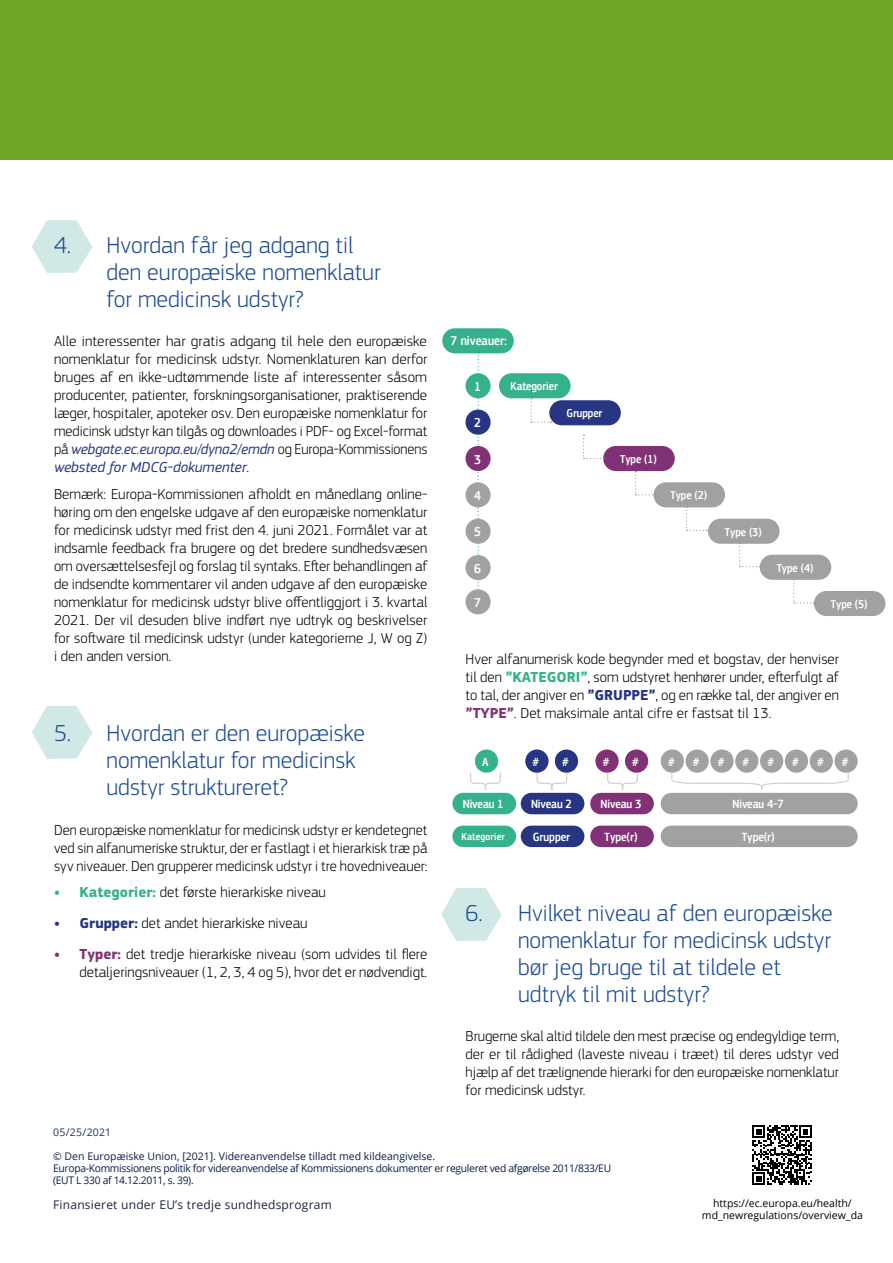
<style>
.page{position:relative;width:893px;height:1263px;background:#fff}
.page>*{position:absolute;margin:0;border:0;box-sizing:border-box;transform-origin:0 0}
.t1{font:300 24px/27px "EC Square Sans Pro";color:#1d4b94}
.t2{font:300 15px/18px "EC Square Sans Pro";color:#000;text-align:justify}
.t3{font:500 13.5px "EC Square Sans Cond Pro";color:#fff}
.t4{font:500 12.45px "EC Square Sans Cond Pro";letter-spacing:-.01em;color:#fff}
.t5{font:500 12px "EC Square Sans Cond Pro";color:#fff}
.t6{font:12px "Open Sans";letter-spacing:.02em;color:#1c2543}
.t7{font:10.5px/12px "Open Sans";letter-spacing:-.03em;color:#051f47}
.t8{font:10.5px/12px "Open Sans";color:#000;text-align:center}
.t9{font:10.5px "Open Sans";letter-spacing:.015em;color:#1e355a}
.t10{font:500 10.5px "EC Square Sans Cond Pro";letter-spacing:.02em;color:#fff}
.s1{font-weight:400;font-style:italic;color:#283583}
.s2{font-weight:700;color:#36b18e}
.s3{font-weight:700;color:#283583}
.s4{font-weight:700;color:#813277}
</style>
<div class="page">
<svg style="left:441px;top:888px;width:61px;height:53px"></svg>
<svg style="left:32px;top:220px;width:60px;height:53px"></svg>
<svg style="left:32px;top:706px;width:60px;height:53px"></svg>
<div style="left:0;top:0;width:893px;height:159px;background:#70a528"></div>
<div style="left:442px;top:328px;width:72px;height:25px;background:#36b18e;border-radius:13px"></div>
<svg style="left:478px;top:352px;width:1px;height:237px"></svg>
<div style="left:465px;top:373px;width:26px;height:25px;background:#36b18e;border-radius:50%"></div>
<div style="left:465px;top:482px;width:26px;height:25px;background:#a1a1a1;border-radius:50%"></div>
<div style="left:465px;top:410px;width:26px;height:25px;background:#283583;border-radius:50%"></div>
<div style="left:465px;top:519px;width:26px;height:25px;background:#a1a1a1;border-radius:50%"></div>
<div style="left:465px;top:446px;width:26px;height:25px;background:#813277;border-radius:50%"></div>
<div style="left:465px;top:555px;width:26px;height:25px;background:#a1a1a1;border-radius:50%"></div>
<div style="left:499px;top:373px;width:72px;height:25px;background:#36b18e;border-radius:13px"></div>
<div style="left:653px;top:482px;width:72px;height:25px;background:#a1a1a1;border-radius:13px"></div>
<div style="left:708px;top:519px;width:71px;height:25px;background:#a1a1a1;border-radius:13px"></div>
<div style="left:603px;top:446px;width:72px;height:25px;background:#813277;border-radius:13px"></div>
<div style="left:760px;top:555px;width:71px;height:25px;background:#a1a1a1;border-radius:13px"></div>
<svg style="left:531px;top:398px;width:21px;height:25px"></svg>
<svg style="left:583px;top:435px;width:21px;height:24px"></svg>
<svg style="left:635px;top:471px;width:21px;height:24px"></svg>
<svg style="left:686px;top:507px;width:21px;height:24px"></svg>
<svg style="left:739px;top:543px;width:21px;height:24px"></svg>
<div style="left:465px;top:589px;width:26px;height:25px;background:#a1a1a1;border-radius:50%"></div>
<div style="left:814px;top:591px;width:71px;height:25px;background:#a1a1a1;border-radius:13px"></div>
<svg style="left:793px;top:579px;width:21px;height:24px"></svg>
<div style="left:452px;top:793px;width:64px;height:21px;background:#36b18e;border-radius:11px"></div>
<div style="left:452px;top:826px;width:64px;height:21px;background:#36b18e;border-radius:11px"></div>
<div style="left:521px;top:793px;width:63px;height:21px;background:#283583;border-radius:11px"></div>
<div style="left:521px;top:826px;width:63px;height:21px;background:#283583;border-radius:11px"></div>
<div style="left:590px;top:793px;width:64px;height:21px;background:#813277;border-radius:11px"></div>
<div style="left:590px;top:826px;width:64px;height:21px;background:#813277;border-radius:11px"></div>
<div style="left:661px;top:793px;width:197px;height:21px;background:#a1a1a1;border-radius:11px"></div>
<div style="left:661px;top:826px;width:197px;height:21px;background:#a1a1a1;border-radius:11px"></div>
<div style="left:475px;top:749px;width:23px;height:24px;background:#36b18e;border-radius:50%"></div>
<div style="left:525px;top:749px;width:23px;height:24px;background:#283583;border-radius:50%"></div>
<div style="left:595px;top:749px;width:24px;height:24px;background:#813277;border-radius:50%"></div>
<div style="left:555px;top:749px;width:23px;height:24px;background:#283583;border-radius:50%"></div>
<div style="left:625px;top:749px;width:23px;height:24px;background:#813277;border-radius:50%"></div>
<div style="left:661px;top:749px;width:23px;height:24px;background:#a1a1a1;border-radius:50%"></div>
<div style="left:760px;top:749px;width:23px;height:24px;background:#a1a1a1;border-radius:50%"></div>
<div style="left:710px;top:749px;width:24px;height:24px;background:#a1a1a1;border-radius:50%"></div>
<div style="left:810px;top:749px;width:23px;height:24px;background:#a1a1a1;border-radius:50%"></div>
<div style="left:685px;top:749px;width:24px;height:24px;background:#a1a1a1;border-radius:50%"></div>
<div style="left:785px;top:749px;width:23px;height:24px;background:#a1a1a1;border-radius:50%"></div>
<div style="left:735px;top:749px;width:23px;height:24px;background:#a1a1a1;border-radius:50%"></div>
<div style="left:834px;top:749px;width:24px;height:24px;background:#a1a1a1;border-radius:50%"></div>
<svg style="left:536px;top:771px;width:32px;height:19px"></svg>
<svg style="left:607px;top:771px;width:31px;height:19px"></svg>
<svg style="left:671px;top:771px;width:178px;height:19px"></svg>
<svg style="left:470px;top:771px;width:31px;height:19px"></svg>
<div style="left:549px;top:400px;width:72px;height:25px;background:#283583;border-radius:13px"></div>
<svg style="left:752px;top:1125px;width:60px;height:60px"></svg>
<h1 class="t1" style="left:107px;top:231px;width:276px;text-indent:-53px">4. Hvordan får jeg adgang til den europæiske nomenklatur for medicinsk udstyr?</h1>
<p class="t2" style="left:54px;top:332px;width:375px">Alle interessenter har gratis adgang til hele den europæiske nomenklatur for medicinsk udstyr. Nomenklaturen kan derfor bruges af en ikke-udtømmende liste af interessenter såsom producenter, patienter, forskningsorganisationer, praktiserende læger, hospitaler, apoteker osv. Den europæiske nomenklatur for medicinsk udstyr kan tilgås og downloades i PDF- og Excel-format på <span class="s1">webgate.ec.europa.eu/dyna2/emdn</span> og Europa-Kommissionens <span class="s1">websted for MDCG-dokumenter</span>.</p>
<p class="t2" style="left:54px;top:485px;width:375px">Bemærk: Europa-Kommissionen afholdt en månedlang online&shy;høring om den engelske udgave af den europæiske nomenklatur for medicinsk udstyr med frist den 4. juni 2021. Formålet var at indsamle feedback fra brugere og det bredere sundhedsvæsen om oversættelsesfejl og forslag til syntaks. Efter behandlingen af de indsendte kommentarer vil anden udgave af den europæiske nomenklatur for medicinsk udstyr blive offentliggjort i 3. kvartal 2021. Der vil desuden blive indført nye udtryk og beskrivelser for software til medicinsk udstyr (under kategorierne J, W og Z) i den anden version.</p>
<h1 class="t1" style="left:107px;top:720px;width:260px;text-indent:-53px">5. Hvordan er den europæiske nomenklatur for medicinsk udstyr struktureret?</h1>
<p class="t2" style="left:54px;top:820px;width:375px">Den europæiske nomenklatur for medicinsk udstyr er kendetegnet ved sin alfanumeriske struktur, der er fastlagt i et hierarkisk træ på syv niveauer. Den grupperer medicinsk udstyr i tre hovedniveauer:</p>
<p class="t2" style="left:54px;top:883px;width:273px"><span class="s2">• Kategorier:</span> det første hierarkiske niveau</p>
<p class="t2" style="left:54px;top:914px;width:255px"><span class="s3">• Grupper:</span> det andet hierarkiske niveau</p>
<p class="t2" style="left:54px;top:944px;width:375px;text-align:right"><span class="s4">• Typer:</span> det tredje hierarkiske niveau (som udvides til flere detaljeringsniveauer (1, 2, 3, 4 og 5), hvor det er nødvendigt.</p>
<p class="t3" style="left:451px;top:333px;width:58px">7 niveauer:</p>
<p class="t3" style="left:474px;top:378px;width:8px">1</p>
<p class="t5" style="left:511px;top:379px;width:49px">Kategorier</p>
<p class="t3" style="left:474px;top:415px;width:8px">2</p>
<p class="t5" style="left:567px;top:406px;width:37px">Grupper</p>
<p class="t3" style="left:474px;top:451px;width:8px">3</p>
<p class="t5" style="left:620px;top:452px;width:38px">Type (1)</p>
<p class="t3" style="left:474px;top:488px;width:8px">4</p>
<p class="t5" style="left:670px;top:488px;width:38px">Type (2)</p>
<p class="t3" style="left:474px;top:524px;width:8px">5</p>
<p class="t5" style="left:725px;top:525px;width:38px">Type (3)</p>
<p class="t3" style="left:474px;top:560px;width:8px">6</p>
<p class="t5" style="left:777px;top:561px;width:38px">Type (4)</p>
<p class="t3" style="left:474px;top:594px;width:8px">7</p>
<p class="t5" style="left:831px;top:597px;width:38px">Type (5)</p>
<p class="t2" style="left:466px;top:650px;width:375px">Hver alfanumerisk kode begynder med et bogstav, der henviser til den <span class="s2">”KATEGORI”</span>, som udstyret henhører under, efterfulgt af to tal, der angiver en <span class="s3">”GRUPPE”</span>, og en række tal, der angiver en <span class="s4">”TYPE”</span>. Det maksimale antal cifre er fastsat til 13.</p>
<p class="t4" style="left:482px;top:754px;width:8px">A</p>
<p class="t4" style="left:533px;top:754px;width:8px">#</p>
<p class="t4" style="left:562px;top:754px;width:8px">#</p>
<p class="t4" style="left:603px;top:754px;width:8px">#</p>
<p class="t4" style="left:632px;top:754px;width:8px">#</p>
<p class="t4" style="left:668px;top:754px;width:8px">#</p>
<p class="t4" style="left:693px;top:754px;width:8px">#</p>
<p class="t4" style="left:718px;top:754px;width:8px">#</p>
<p class="t4" style="left:742px;top:754px;width:8px">#</p>
<p class="t4" style="left:767px;top:754px;width:8px">#</p>
<p class="t4" style="left:792px;top:754px;width:8px">#</p>
<p class="t4" style="left:817px;top:754px;width:8px">#</p>
<p class="t4" style="left:842px;top:754px;width:8px">#</p>
<p class="t4" style="left:463px;top:797px;width:42px">Niveau 1</p>
<p class="t10" style="left:462px;top:831px;width:45px">Kategorier</p>
<p class="t4" style="left:531px;top:797px;width:42px">Niveau 2</p>
<p class="t4" style="left:533px;top:830px;width:39px">Grupper</p>
<p class="t4" style="left:600px;top:797px;width:42px">Niveau 3</p>
<p class="t4" style="left:604px;top:830px;width:34px">Type(r)</p>
<p class="t4" style="left:732px;top:797px;width:53px">Niveau 4-7</p>
<p class="t4" style="left:742px;top:830px;width:34px">Type(r)</p>
<h1 class="t1" style="left:518px;top:900px;width:316px;text-indent:-53px">6. Hvilket niveau af den europæiske nomenklatur for medicinsk udstyr bør jeg bruge til at tildele et udtryk til mit udstyr?</h1>
<p class="t2" style="left:466px;top:1027px;width:375px">Brugerne skal altid tildele den mest præcise og endegyldige term, der er til rådighed (laveste niveau i træet) til deres udstyr ved hjælp af det trælignende hierarki for den europæiske nomenklatur for medicinsk udstyr.</p>
<p class="t9" style="left:53px;top:1125px;width:59px">05/25/2021</p>
<p class="t7" style="left:53px;top:1150px;width:560px">© Den Europæiske Union, [2021]. Videreanvendelse tilladt med kildeangivelse.<br>Europa-Kommissionens politik for videreanvendelse af Kommissionens dokumenter er reguleret ved afgørelse 2011/833/EU (EUT L 330 af 14.12.2011, s. 39).</p>
<p class="t6" style="left:53px;top:1197px;width:280px">Finansieret under EU’s tredje sundhedsprogram</p>
<p class="t8" style="left:702px;top:1197px;width:163px">https://ec.europa.eu/health/ md_newregulations/overview_da</p>
</div>
